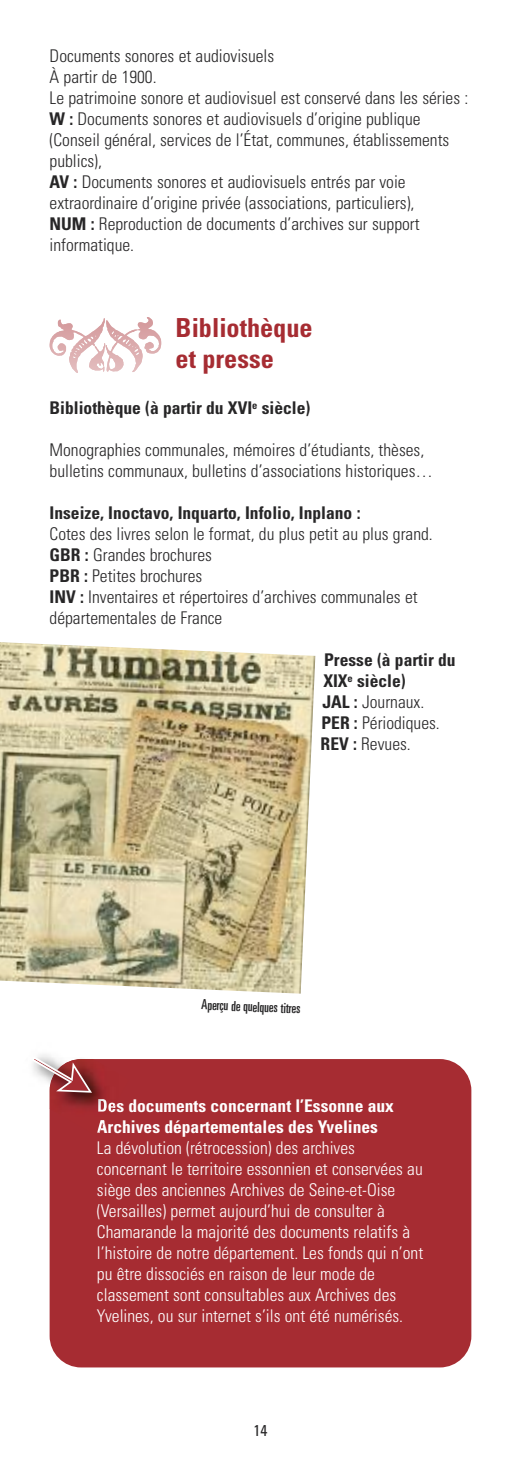
<style>
.page{position:relative;width:521px;height:1474px;background:#fff}
.page>*{position:absolute;margin:0;border:0;box-sizing:border-box;transform-origin:0 0}
.t1{font:700 condensed 26.25px/31.5px "Univers";color:#a62c32}
.t2{font:300 condensed 17.5px/21px "Univers";color:#272627}
.t3{font:300 condensed 17.5px/21px "Univers";color:#fff}
.t4{font:700 condensed 17.5px/21px "Univers";color:#272627}
.t5{font:700 condensed 17.5px/21px "Univers";color:#fff}
.t6{font:condensed 15.75px "Univers";color:#272627}
.t7{font:ultra-condensed 14px "Univers";color:#272627}
.s1{font-weight:700}
.s2{font-weight:300}
</style>
<div class="page">
<svg style="left:50px;top:332px;width:34px;height:41px"></svg>
<div style="left:50px;top:1059px;width:421px;height:308px;background:#a62c32;border-radius:31px"></div>
<img style="left:40px;top:1054px;width:10px;height:54px">
<img style="left:59px;top:1069px;width:52px;height:43px">
<img style="left:98px;top:1099px;width:17px;height:12px">
<img style="left:97px;top:1120px;width:8px;height:13px">
<svg style="left:33px;top:1056px;width:59px;height:36px"></svg>
<img style="left:0;top:642px;width:315px;height:351px">
<p class="t2" style="left:50px;top:47px;width:420px">Documents sonores et audiovisuels<br>À partir de 1900.<br>Le patrimoine sonore et audiovisuel est conservé dans les séries :<br><span class="s1">W :</span> Documents sonores et audiovisuels d’origine publique (Conseil général, services de l’État, communes, établissements publics),<br><span class="s1">AV :</span> Documents sonores et audiovisuels entrés par voie extraordinaire d’origine privée (associations, particuliers),<br><span class="s1">NUM :</span> Reproduction de documents d’archives sur support informatique.</p>
<h1 class="t1" style="left:176px;top:313px;width:138px">Bibliothèque et presse</h1>
<p class="t4" style="left:50px;top:399px;width:262px">Bibliothèque (à partir du XVI<sup>e</sup> siècle)</p>
<p class="t2" style="left:50px;top:441px;width:385px">Monographies communales, mémoires d’étudiants, thèses, bulletins communaux, bulletins d’associations historiques…</p>
<p class="t4" style="left:50px;top:504px;width:312px">Inseize, Inoctavo, Inquarto, Infolio, Inplano :</p>
<p class="t2" style="left:50px;top:525px;width:385px">Cotes des livres selon le format, du plus petit au plus grand.<br><span class="s1">GBR :</span> Grandes brochures<br><span class="s1">PBR :</span> Petites brochures<br><span class="s1">INV :</span> Inventaires et répertoires d’archives communales et départementales de France</p>
<p class="t4" style="left:321px;top:651px;width:136px">Presse (à partir du<br>XIX<sup>e</sup> siècle)<br>JAL : <span class="s2">Journaux.<br></span>PER : <span class="s2">Périodiques.<br></span>REV : <span class="s2">Revues.</span></p>
<p class="t7" style="left:201px;top:999px;width:101px;rotate:2deg">Aperçu de quelques titres</p>
<p class="t5" style="left:97px;top:1096px;width:298px">Des documents concernant l’Essonne aux<br>Archives départementales des Yvelines</p>
<p class="t3" style="left:97px;top:1138px;width:328px">La dévolution (rétrocession) des archives concernant le territoire essonnien et conservées au siège des anciennes Archives de Seine-et-Oise (Versailles) permet aujourd’hui de consulter à Chamarande la majorité des documents relatifs à l’histoire de notre département. Les fonds qui n’ont pu être dissociés en raison de leur mode de classement sont consultables aux Archives des Yvelines, ou sur internet s’ils ont été numérisés.</p>
<p class="t6" style="left:253px;top:1424px;width:15px">14</p>
</div>
